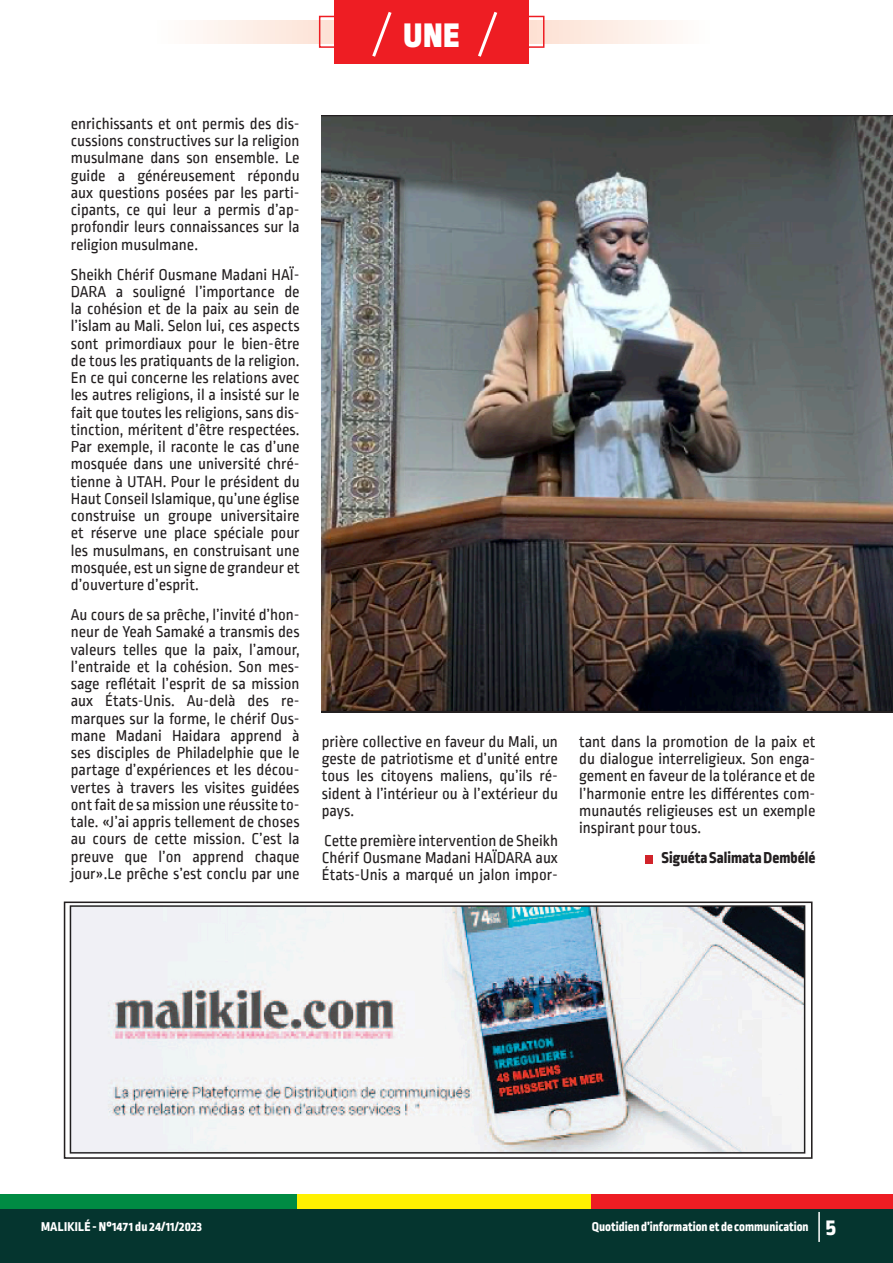
<style>
.page{position:relative;width:893px;height:1263px;background:#fff}
.page>*{position:absolute;margin:0;border:0;box-sizing:border-box;transform-origin:0 0}
.t1{font:900 36px "Ropa Sans Pro";color:#fff}
.t2{font:16.5px/17.2px "Ropa Sans PTT";color:#231f20;text-align:justify}
.t3{font:800 16.5px "Ropa Sans Pro";color:#231f20}
.t4{font:800 13.5px "Ropa Sans Pro";color:#fff}
.t5{font:800 13.5px "Ropa Sans Pro";letter-spacing:.02em;color:#fff}
.s1{font-size:24px}
</style>
<div class="page">
<div style="left:0;top:1195px;width:297px;height:17px;background:#008b43"></div>
<div style="left:297px;top:1195px;width:297px;height:17px;background:#fff101"></div>
<div style="left:592px;top:1195px;width:301px;height:17px;background:#ee1d23"></div>
<div style="left:0;top:1209px;width:893px;height:54px;background:#05352f"></div>
<hr style="left:818px;top:1212px;width:2px;height:30px;background:#fff">
<img style="left:321px;top:116px;width:572px;height:595px">
<svg style="left:196px;top:21px;width:476px;height:23px"></svg>
<div style="left:319px;top:16px;width:225px;height:32px;border:2px solid #ee1d23"></div>
<div style="left:334px;top:0;width:195px;height:64px;background:#ee1d23"></div>
<svg style="left:372px;top:12px;width:20px;height:45px"></svg>
<svg style="left:478px;top:11px;width:20px;height:46px"></svg>
<img style="left:69px;top:905px;width:737px;height:249px">
<div style="left:64px;top:901px;width:748px;height:258px;border:2px solid #231f20"></div>
<div style="left:645px;top:855px;width:7px;height:8px;background:#d1232a"></div>
<p class="t1" style="left:403px;top:13px;width:57px">UNE</p>
<p class="t2" style="left:71px;top:116px;width:230px">enrichissants et ont permis des dis&shy;cussions constructives sur la religion musulmane dans son ensemble. Le guide a généreusement répondu aux questions posées par les parti&shy;cipants, ce qui leur a permis d’ap&shy;profondir leurs connaissances sur la religion musulmane.</p>
<p class="t2" style="left:71px;top:267px;width:230px">Sheikh Chérif Ousmane Madani HAÏ-DARA a souligné l’importance de la cohésion et de la paix au sein de l’islam au Mali. Selon lui, ces aspects sont primordiaux pour le bien-être de tous les pratiquants de la religion.<br>En ce qui concerne les relations avec les autres religions, il a insisté sur le fait que toutes les religions, sans dis&shy;tinction, méritent d’être respectées.<br>Par exemple, il raconte le cas d’une mosquée dans une université chré&shy;tienne à UTAH. Pour le président du Haut Conseil Islamique, qu’une église construise un groupe universitaire et réserve une place spéciale pour les musulmans, en construisant une mosquée, est un signe de grandeur et d’ouverture d’esprit.</p>
<p class="t2" style="left:71px;top:607px;width:230px">Au cours de sa prêche, l’invité d’hon&shy;neur de Yeah Samaké a transmis des valeurs telles que la paix, l’amour, l’entraide et la cohésion. Son mes&shy;sage reflétait l’esprit de sa mission aux États-Unis. Au-delà des re&shy;marques sur la forme, le chérif Ous&shy;mane Madani Haidara apprend à ses disciples de Philadelphie que le partage d’expériences et les décou&shy;vertes à travers les visites guidées ont fait de sa mission une réussite to&shy;tale. «J’ai appris tellement de choses au cours de cette mission. C’est la preuve que l’on apprend chaque jour».Le prêche s’est conclu par une</p>
<p class="t2" style="left:322px;top:734px;width:238px">prière collective en faveur du Mali, un geste de patriotisme et d’unité entre tous les citoyens maliens, qu’ils ré&shy;sident à l’intérieur ou à l’extérieur du pays.</p>
<p class="t2" style="left:322px;top:833px;width:238px">Cette première intervention de Sheikh Chérif Ousmane Madani HAÏDARA aux États-Unis a marqué un jalon impor-</p>
<p class="t2" style="left:579px;top:734px;width:238px">tant dans la promotion de la paix et du dialogue interreligieux. Son enga&shy;gement en faveur de la tolérance et de l’harmonie entre les différentes com&shy;munautés religieuses est un exemple inspirant pour tous.</p>
<p class="t3" style="left:662px;top:848px;width:155px">Siguéta Salimata Dembélé</p>
<p class="t5" style="left:41px;top:1219px;width:163px">MALIKILÉ - N°1471 du 24/11/2023</p>
<p class="t4" style="left:592px;top:1219px;width:246px">Quotidien d’information et de communication <span class="s1">5</span></p>
</div>
